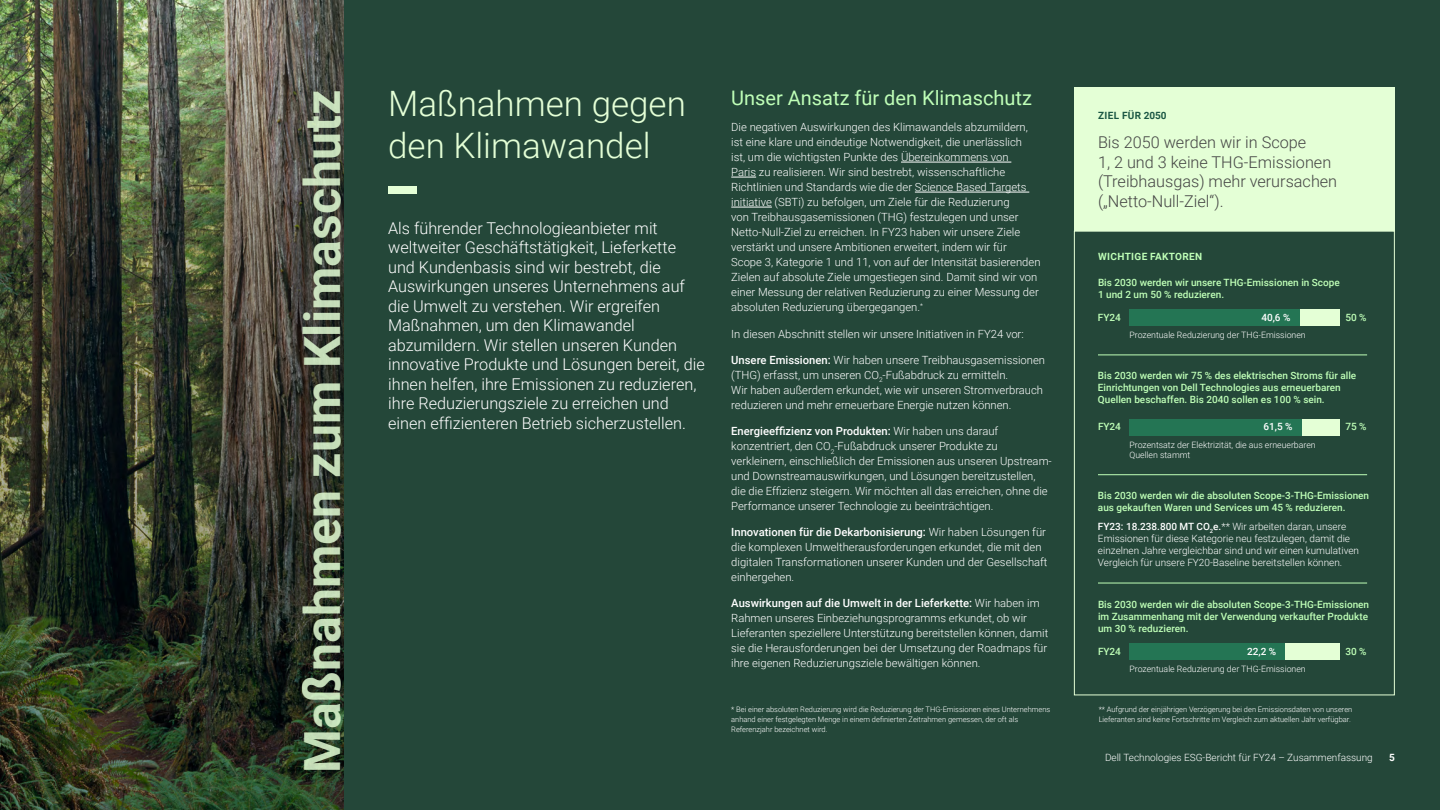
<style>
.page{position:relative;width:1440px;height:810px;background:#244739}
.page>*{position:absolute;margin:0;border:0;box-sizing:border-box;transform-origin:0 0}
.t1{font:700 50px "Roboto";color:#e4ffd6}
.t2{font:300 35px/42px "Roboto";color:#e4ffd6}
.t3{font:20px "Roboto";color:#bfffb7}
.t4{font:300 16.25px/19.5px "Roboto";color:#fff}
.t5{font:300 16.25px/19.5px "Roboto";color:#444}
.t6{font:300 11.25px/15px "Roboto";color:#fff}
.t7{font:500 10px/12px "Roboto";color:#bfffb7}
.t8{font:300 10px/12px "Roboto";color:#fff}
.t9{font:700 10px "Roboto";letter-spacing:.035em;color:#bfffb7}
.t10{font:500 10px "Roboto";color:#fff}
.t11{font:700 10px "Roboto";letter-spacing:.035em;color:#1b5744}
.t12{font:700 10px "Roboto";color:#fff}
.t13{font:300 8.75px/10px "Roboto";color:#fff}
.t14{font:300 7.5px/10px "Roboto";color:#fff}
.s1{font-weight:500}
</style>
<div class="page">
<img style="left:0;top:0;width:343px;height:810px">
<div style="left:388px;top:186px;width:28px;height:7px;background:#e4ffd6"></div>
<div style="left:1074px;top:87px;width:321px;height:144px;background:#e4ffd6"></div>
<hr style="left:901px;top:162px;width:110px;height:1px;background:#fff">
<svg style="left:731px;top:177px;width:25px;height:1px"></svg>
<hr style="left:915px;top:192px;width:114px;height:1px;background:#fff">
<hr style="left:731px;top:207px;width:41px;height:1px;background:#fff">
<svg style="left:1074px;top:231px;width:321px;height:465px"></svg>
<hr style="left:1098px;top:355px;width:269px;height:1px;background:#bfffb7">
<hr style="left:1098px;top:475px;width:269px;height:1px;background:#bfffb7">
<hr style="left:1098px;top:583px;width:269px;height:1px;background:#bfffb7">
<div style="left:1129px;top:309px;width:211px;height:17px;background:#e4ffd6"></div>
<div style="left:1129px;top:309px;width:171px;height:17px;background:#247554"></div>
<div style="left:1129px;top:419px;width:211px;height:16px;background:#e4ffd6"></div>
<div style="left:1129px;top:419px;width:173px;height:16px;background:#247554"></div>
<div style="left:1129px;top:643px;width:211px;height:17px;background:#e4ffd6"></div>
<div style="left:1129px;top:643px;width:156px;height:17px;background:#247554"></div>
<h1 class="t1" style="left:288px;top:773px;width:685px;rotate:-90deg">Maßnahmen zum Klimaschutz</h1>
<h2 class="t2" style="left:388px;top:82px;width:299px">Maßnahmen gegen den Klimawandel</h2>
<p class="t4" style="left:388px;top:218px;width:318px">Als führender Technologieanbieter mit weltweiter Geschäftstätigkeit, Lieferkette und Kundenbasis sind wir bestrebt, die Auswirkungen unseres Unternehmens auf die Umwelt zu verstehen. Wir ergreifen Maßnahmen, um den Klimawandel abzumildern. Wir stellen unseren Kunden innovative Produkte und Lösungen bereit, die ihnen helfen, ihre Emissionen zu reduzieren, ihre Reduzierungsziele zu erreichen und einen effizienteren Betrieb sicherzustellen.</p>
<h3 class="t3" style="left:731px;top:84px;width:302px">Unser Ansatz für den Klimaschutz</h3>
<p class="t6" style="left:731px;top:119px;width:311px">Die negativen Auswirkungen des Klimawandels abzumildern, ist eine klare und eindeutige Notwendigkeit, die unerlässlich<br>ist, um die wichtigsten Punkte des Übereinkommens von<br>Paris zu realisieren. Wir sind bestrebt, wissenschaftliche Richtlinien und Standards wie die der Science Based Targets initiative (SBTi) zu befolgen, um Ziele für die Reduzierung<br>von Treibhausgasemissionen (THG) festzulegen und unser Netto-Null-Ziel zu erreichen. In FY23 haben wir unsere Ziele verstärkt und unsere Ambitionen erweitert, indem wir für<br>Scope 3, Kategorie 1 und 11, von auf der Intensität basierenden Zielen auf absolute Ziele umgestiegen sind. Damit sind wir von einer Messung der relativen Reduzierung zu einer Messung der absoluten Reduzierung übergegangen.<sup>*</sup></p>
<p class="t6" style="left:731px;top:326px;width:294px">In diesen Abschnitt stellen wir unsere Initiativen in FY24 vor:</p>
<p class="t6" style="left:731px;top:352px;width:315px"><span class="s1">Unsere Emissionen:</span> Wir haben unsere Treibhausgasemissionen (THG) erfasst, um unseren CO<sub>2</sub>-Fußabdruck zu ermitteln.<br>Wir haben außerdem erkundet, wie wir unseren Stromverbrauch reduzieren und mehr erneuerbare Energie nutzen können.</p>
<p class="t6" style="left:731px;top:423px;width:322px"><span class="s1">Energieeffizienz von Produkten:</span> Wir haben uns darauf konzentriert, den CO<sub>2</sub>-Fußabdruck unserer Produkte zu verkleinern, einschließlich der Emissionen aus unseren Upstream&shy;und Downstreamauswirkungen, und Lösungen bereitzustellen, die die Effizienz steigern. Wir möchten all das erreichen, ohne die Performance unserer Technologie zu beeinträchtigen.</p>
<p class="t6" style="left:731px;top:524px;width:318px"><span class="s1">Innovationen für die Dekarbonisierung:</span> Wir haben Lösungen für die komplexen Umweltherausforderungen erkundet, die mit den digitalen Transformationen unserer Kunden und der Gesellschaft einhergehen.</p>
<p class="t6" style="left:731px;top:596px;width:319px"><span class="s1">Auswirkungen auf die Umwelt in der Lieferkette:</span> Wir haben im Rahmen unseres Einbeziehungsprogramms erkundet, ob wir Lieferanten speziellere Unterstützung bereitstellen können, damit sie die Herausforderungen bei der Umsetzung der Roadmaps für ihre eigenen Reduzierungsziele bewältigen können.</p>
<p class="t14" style="left:731px;top:704px;width:321px">* Bei einer absoluten Reduzierung wird die Reduzierung der THG-Emissionen eines Unternehmens anhand einer festgelegten Menge in einem definierten Zeitrahmen gemessen, der oft als<br>Referenzjahr bezeichnet wird.</p>
<p class="t11" style="left:1098px;top:109px;width:70px">ZIEL FÜR 2050</p>
<h3 class="t5" style="left:1098px;top:132px;width:241px">Bis 2050 werden wir in Scope<br>1, 2 und 3 keine THG-Emissionen (Treibhausgas) mehr verursachen („Netto-Null-Ziel“).</h3>
<p class="t9" style="left:1098px;top:250px;width:106px">WICHTIGE FAKTOREN</p>
<p class="t7" style="left:1098px;top:276px;width:243px">Bis 2030 werden wir unsere THG-Emissionen in Scope<br>1 und 2 um 50 % reduzieren.</p>
<p class="t13" style="left:1129px;top:329px;width:178px">Prozentuale Reduzierung der THG-Emissionen</p>
<p class="t7" style="left:1098px;top:311px;width:24px">FY24</p>
<p class="t10" style="left:1261px;top:310px;width:31px">40,6 %</p>
<p class="t7" style="left:1345px;top:311px;width:23px">50 %</p>
<p class="t7" style="left:1098px;top:370px;width:260px">Bis 2030 werden wir 75 % des elektrischen Stroms für alle<br>Einrichtungen von Dell Technologies aus erneuerbaren<br>Quellen beschaffen. Bis 2040 sollen es 100 % sein.</p>
<p class="t13" style="left:1129px;top:439px;width:188px">Prozentsatz der Elektrizität, die aus erneuerbaren<br>Quellen stammt</p>
<p class="t7" style="left:1098px;top:420px;width:24px">FY24</p>
<p class="t10" style="left:1263px;top:420px;width:31px">61,5 %</p>
<p class="t7" style="left:1345px;top:420px;width:23px">75 %</p>
<p class="t7" style="left:1098px;top:489px;width:273px">Bis 2030 werden wir die absoluten Scope-3-THG-Emissionen aus gekauften Waren und Services um 45 % reduzieren.</p>
<p class="t8" style="left:1098px;top:520px;width:263px"><span class="s1">FY23: 18.238.800 MT CO</span><sub>2</sub><span class="s1">e.</span>** Wir arbeiten daran, unsere Emissionen für diese Kategorie neu festzulegen, damit die einzelnen Jahre vergleichbar sind und wir einen kumulativen Vergleich für unsere FY20-Baseline bereitstellen können.</p>
<p class="t7" style="left:1098px;top:598px;width:273px;text-align:justify">Bis 2030 werden wir die absoluten Scope-3-THG-Emissionen im Zusammenhang mit der Verwendung verkaufter Produkte um 30 % reduzieren.</p>
<p class="t13" style="left:1129px;top:663px;width:178px">Prozentuale Reduzierung der THG-Emissionen</p>
<p class="t7" style="left:1098px;top:645px;width:24px">FY24</p>
<p class="t10" style="left:1247px;top:644px;width:31px">22,2 %</p>
<p class="t7" style="left:1345px;top:645px;width:23px">30 %</p>
<p class="t14" style="left:1099px;top:704px;width:255px">** Aufgrund der einjährigen Verzögerung bei den Emissionsdaten von unseren<br>Lieferanten sind keine Fortschritte im Vergleich zum aktuellen Jahr verfügbar.</p>
<p class="t8" style="left:1105px;top:751px;width:269px">Dell Technologies ESG-Bericht für FY24 – Zusammenfassung</p>
<p class="t12" style="left:1389px;top:751px;width:7px">5</p>
</div>
